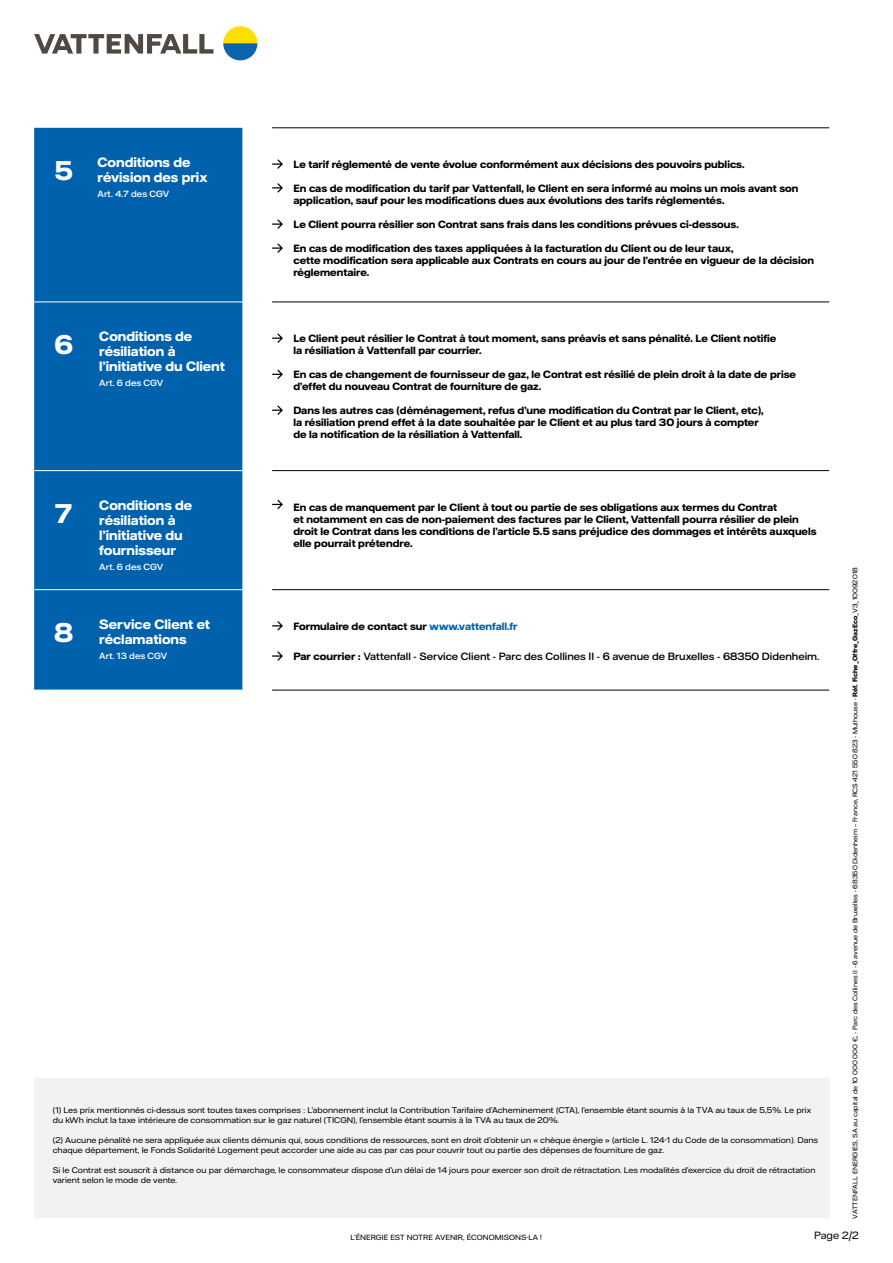
<style>
.page{position:relative;width:893px;height:1263px;background:#fff}
.page>*{position:absolute;margin:0;border:0;box-sizing:border-box;transform-origin:0 0}
.t1{font:700 27px "Vattenfall Hall";color:#fff}
.t2{font:700 13.5px/15px "Vattenfall Hall";color:#fff}
.t3{font:700 10.5px/12px "Vattenfall Hall";color:#000}
.t4{font:500 10.5px "Vattenfall Hall";color:#000}
.t5{font:10.5px "Vattenfall Hall";color:#000}
.t6{font:500 9px "Vattenfall Hall";color:#fff}
.t7{font:8.25px/9.9px "Vattenfall Hall";color:#000}
.t8{font:7.5px "Vattenfall Hall";color:#000}
.t9{font:6.75px "Vattenfall Hall";color:#000}
.s1{color:#0062ad}
.s2{font-weight:700}
</style>
<div class="page">
<div style="left:34px;top:1079px;width:795px;height:139px;background:#f2f2f2"></div>
<svg style="left:34px;top:34px;width:179px;height:20px"></svg>
<svg style="left:223px;top:26px;width:34px;height:34px"></svg>
<div style="left:34px;top:128px;width:208px;height:562px;background:#0062ad"></div>
<hr style="left:34px;top:589px;width:59px;height:1px;background:#fff">
<hr style="left:93px;top:589px;width:149px;height:1px;background:#fff">
<hr style="left:272px;top:589px;width:557px;height:1px;background:#000">
<hr style="left:34px;top:470px;width:59px;height:1px;background:#fff">
<hr style="left:93px;top:470px;width:149px;height:1px;background:#fff">
<hr style="left:272px;top:470px;width:557px;height:1px;background:#000">
<hr style="left:34px;top:302px;width:59px;height:1px;background:#fff">
<hr style="left:93px;top:302px;width:149px;height:1px;background:#fff">
<hr style="left:272px;top:302px;width:557px;height:1px;background:#000">
<hr style="left:272px;top:128px;width:557px;height:1px;background:#000">
<hr style="left:272px;top:690px;width:557px;height:1px;background:#000">
<svg style="left:272px;top:159px;width:11px;height:10px"></svg>
<svg style="left:272px;top:183px;width:11px;height:10px"></svg>
<svg style="left:272px;top:219px;width:11px;height:10px"></svg>
<svg style="left:272px;top:243px;width:11px;height:10px"></svg>
<svg style="left:272px;top:333px;width:11px;height:10px"></svg>
<svg style="left:272px;top:369px;width:11px;height:10px"></svg>
<svg style="left:272px;top:405px;width:11px;height:10px"></svg>
<svg style="left:272px;top:500px;width:11px;height:9px"></svg>
<svg style="left:272px;top:621px;width:11px;height:10px"></svg>
<svg style="left:272px;top:651px;width:11px;height:10px"></svg>
<h1 class="t1" style="left:55px;top:154px;width:19px">5</h1>
<p class="t2" style="left:98px;top:154px;width:111px">Conditions de révision des prix</p>
<p class="t6" style="left:98px;top:188px;width:73px">Art. 4.7 des CGV</p>
<h1 class="t1" style="left:54px;top:328px;width:20px">6</h1>
<p class="t2" style="left:99px;top:328px;width:127px">Conditions de résiliation à l’initiative du Client</p>
<p class="t6" style="left:99px;top:377px;width:65px">Art. 6 des CGV</p>
<h1 class="t1" style="left:55px;top:497px;width:19px">7</h1>
<p class="t2" style="left:99px;top:497px;width:94px">Conditions de résiliation à l’initiative du fournisseur</p>
<p class="t6" style="left:99px;top:561px;width:65px">Art. 6 des CGV</p>
<h1 class="t1" style="left:54px;top:616px;width:21px">8</h1>
<p class="t2" style="left:99px;top:616px;width:112px">Service Client et réclamations</p>
<p class="t6" style="left:99px;top:650px;width:69px">Art. 13 des CGV</p>
<p class="t3" style="left:293px;top:158px;width:453px">Le tarif réglementé de vente évolue conformément aux décisions des pouvoirs publics.</p>
<p class="t3" style="left:293px;top:182px;width:507px">En cas de modification du tarif par Vattenfall, le Client en sera informé au moins un mois avant son application, sauf pour les modifications dues aux évolutions des tarifs réglementés.</p>
<p class="t3" style="left:293px;top:218px;width:447px">Le Client pourra résilier son Contrat sans frais dans les conditions prévues ci-dessous.</p>
<p class="t3" style="left:293px;top:242px;width:522px">En cas de modification des taxes appliquées à la facturation du Client ou de leur taux,<br>cette modification sera applicable aux Contrats en cours au jour de l’entrée en vigueur de la décision réglementaire.</p>
<p class="t3" style="left:293px;top:332px;width:484px">Le Client peut résilier le Contrat à tout moment, sans préavis et sans pénalité. Le Client notifie la résiliation à Vattenfall par courrier.</p>
<p class="t3" style="left:293px;top:368px;width:504px">En cas de changement de fournisseur de gaz, le Contrat est résilié de plein droit à la date de prise d’effet du nouveau Contrat de fourniture de gaz.</p>
<p class="t3" style="left:293px;top:404px;width:472px">Dans les autres cas (déménagement, refus d’une modification du Contrat par le Client, etc), la résiliation prend effet à la date souhaitée par le Client et au plus tard 30 jours à compter de la notification de la résiliation à Vattenfall.</p>
<p class="t3" style="left:293px;top:501px;width:525px">En cas de manquement par le Client à tout ou partie de ses obligations aux termes du Contrat<br>et notamment en cas de non-paiement des factures par le Client, Vattenfall pourra résilier de plein droit le Contrat dans les conditions de l’article 5.5 sans préjudice des dommages et intérêts auxquels elle pourrait prétendre.</p>
<p class="t3" style="left:293px;top:620px;width:226px">Formulaire de contact sur <span class="s1">www.vattenfall.fr</span></p>
<p class="t4" style="left:293px;top:650px;width:527px"><span class="s2">Par courrier :</span> Vattenfall - Service Client - Parc des Collines II - 6 avenue de Bruxelles - 68350 Didenheim.</p>
<p class="t7" style="left:53px;top:1105px;width:760px">(1) Les prix mentionnés ci-dessus sont toutes taxes comprises : L’abonnement inclut la Contribution Tarifaire d’Acheminement (CTA), l’ensemble étant soumis à la TVA au taux de 5,5%. Le prix du kWh inclut la taxe intérieure de consommation sur le gaz naturel (TICGN), l’ensemble étant soumis à la TVA au taux de 20%.</p>
<p class="t7" style="left:53px;top:1135px;width:767px">(2) Aucune pénalité ne sera appliquée aux clients démunis qui, sous conditions de ressources, sont en droit d’obtenir un « chèque énergie » (article L. 124-1 du Code de la consommation). Dans chaque département, le Fonds Solidarité Logement peut accorder une aide au cas par cas pour couvrir tout ou partie des dépenses de fourniture de gaz.</p>
<p class="t7" style="left:53px;top:1165px;width:764px">Si le Contrat est souscrit à distance ou par démarchage, le consommateur dispose d’un délai de 14 jours pour exercer son droit de rétractation. Les modalités d’exercice du droit de rétractation varient selon le mode de vente.</p>
<p class="t9" style="left:851px;top:1219px;width:653px;rotate:-90deg">VATTENFALL ENERGIES, SA au capital de 10 000 000 €, - Parc des Collines II - 6 avenue de Bruxelles - 68350 Didenheim – France, RCS 421 550 823 - Mulhouse - <span class="s2">Réf. Fiche_Offre_GazEco</span>_V3_10092018</p>
<p class="t8" style="left:350px;top:1233px;width:193px">L’ÉNERGIE EST NOTRE AVENIR, ÉCONOMISONS-LA !</p>
<p class="t5" style="left:814px;top:1229px;width:46px">Page 2/2</p>
</div>
